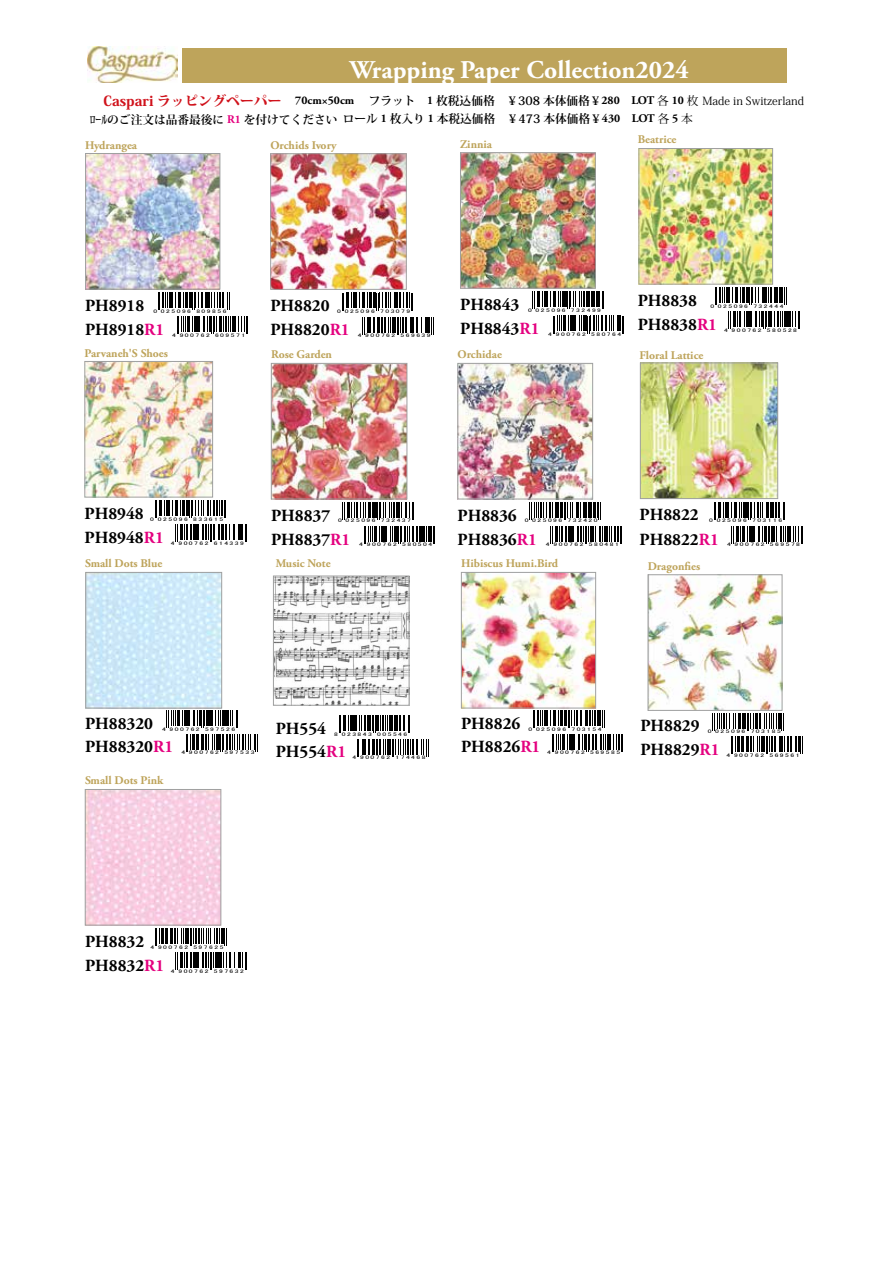
<style>
.page{position:relative;width:893px;height:1263px;background:#fff}
.page>*{position:absolute;margin:0;border:0;box-sizing:border-box;transform-origin:0 0}
.t1{font:700 25.5px "Adobe Garamond Pro";color:#fff}
.t2{font:700 16.95px/24px "Adobe Garamond Pro";color:#000}
.t3{font:700 11.7px "Adobe Garamond Pro";color:#bea45b}
.t4{font:700 11.7px/18.5px "Koz Min Pro";color:#000}
.t5{font:5.1px "MS UI Gothic";letter-spacing:.2em;color:#000;scale:1.49 1}
.s1{font-weight:800;font-size:13.8px;color:#d0121b}
.s2{font-family:"Adobe Garamond Pro"}
.s3{font-family:"Koz Min Pr 6 N";font-weight:400}
.s4{font-weight:400;font-size:11.25px}
.s5{font-family:"Adobe Garamond Pro";color:#e4007f}
.s6{color:#e4007f}
</style>
<div class="page">
<img style="left:87px;top:363px;width:124px;height:132px">
<div style="left:85px;top:361px;width:128px;height:136px;border:1px solid #9fa0a0"></div>
<svg style="left:155px;top:500px;width:71px;height:18px"></svg>
<svg style="left:175px;top:524px;width:72px;height:18px"></svg>
<img style="left:87px;top:155px;width:131px;height:132px">
<div style="left:85px;top:153px;width:135px;height:136px;border:1px solid #9fa0a0"></div>
<div style="left:182px;top:48px;width:605px;height:34px;background:#bea45b"></div>
<img style="left:88px;top:46px;width:89px;height:36px">
<svg style="left:158px;top:292px;width:72px;height:18px"></svg>
<svg style="left:177px;top:317px;width:71px;height:17px"></svg>
<img style="left:462px;top:154px;width:131px;height:132px">
<div style="left:460px;top:152px;width:135px;height:136px;border:1px solid #9fa0a0"></div>
<svg style="left:534px;top:291px;width:70px;height:18px"></svg>
<svg style="left:553px;top:316px;width:71px;height:17px"></svg>
<img style="left:460px;top:365px;width:131px;height:132px">
<div style="left:458px;top:363px;width:135px;height:136px;border:1px solid #9fa0a0"></div>
<img style="left:87px;top:791px;width:132px;height:132px">
<div style="left:85px;top:789px;width:136px;height:136px;border:1px solid #9fa0a0"></div>
<img style="left:87px;top:574px;width:133px;height:132px">
<div style="left:85px;top:572px;width:137px;height:136px;border:1px solid #9fa0a0"></div>
<img style="left:273px;top:365px;width:132px;height:132px">
<div style="left:271px;top:363px;width:136px;height:136px;border:1px solid #9fa0a0"></div>
<svg style="left:342px;top:502px;width:72px;height:18px"></svg>
<svg style="left:364px;top:526px;width:71px;height:18px"></svg>
<svg style="left:529px;top:502px;width:72px;height:18px"></svg>
<svg style="left:550px;top:526px;width:72px;height:18px"></svg>
<svg style="left:155px;top:928px;width:72px;height:18px"></svg>
<svg style="left:175px;top:952px;width:72px;height:18px"></svg>
<svg style="left:168px;top:711px;width:70px;height:17px"></svg>
<svg style="left:186px;top:734px;width:72px;height:18px"></svg>
<img style="left:641px;top:150px;width:130px;height:132px">
<div style="left:639px;top:148px;width:134px;height:136px;border:1px solid #9fa0a0"></div>
<svg style="left:715px;top:287px;width:72px;height:18px"></svg>
<svg style="left:730px;top:311px;width:70px;height:18px"></svg>
<img style="left:650px;top:576px;width:130px;height:133px">
<div style="left:648px;top:574px;width:134px;height:137px;border:1px solid #9fa0a0"></div>
<img style="left:463px;top:574px;width:131px;height:132px">
<div style="left:461px;top:572px;width:135px;height:136px;border:1px solid #9fa0a0"></div>
<img style="left:272px;top:155px;width:132px;height:133px">
<div style="left:270px;top:153px;width:136px;height:137px;border:1px solid #9fa0a0"></div>
<svg style="left:712px;top:713px;width:91px;height:41px"></svg>
<svg style="left:533px;top:711px;width:72px;height:17px"></svg>
<svg style="left:552px;top:734px;width:71px;height:18px"></svg>
<svg style="left:714px;top:502px;width:71px;height:18px"></svg>
<svg style="left:733px;top:526px;width:70px;height:18px"></svg>
<svg style="left:342px;top:293px;width:71px;height:17px"></svg>
<svg style="left:362px;top:317px;width:72px;height:18px"></svg>
<img style="left:642px;top:365px;width:134px;height:132px">
<div style="left:640px;top:363px;width:138px;height:136px;border:1px solid #9fa0a0"></div>
<img style="left:275px;top:578px;width:132px;height:125px">
<div style="left:273px;top:576px;width:136px;height:129px;border:1px solid #9fa0a0"></div>
<svg style="left:339px;top:715px;width:71px;height:18px"></svg>
<svg style="left:357px;top:739px;width:72px;height:18px"></svg>
<h1 class="t1" style="left:350px;top:55px;width:340px">Wrapping Paper Collection2024</h1>
<h3 class="t4" style="left:90px;top:91px;width:716px;text-indent:14px"><span class="s1">Caspari ラッピングペーパー</span> <span class="s2">70cm×50cm</span> フラット　<span class="s2">1</span> 枚税込価格　￥308 本体価格￥<span class="s2">280 LOT</span> <span class="s3">各</span> <span class="s2">10</span> <span class="s3">枚</span> <span class="s4">Made in Switzerland</span>ﾛｰﾙのご注文は品番最後に <span class="s5">R1</span> を付けてくださいロール <span class="s2">1</span> 枚入り <span class="s2">1</span> 本税込価格　￥473 本体価格￥<span class="s2">430 LOT</span> <span class="s3">各</span> <span class="s2">5</span> <span class="s3">本</span></h3>
<h3 class="t3" style="left:85px;top:138px;width:54px">Hydrangea</h3>
<h3 class="t3" style="left:460px;top:138px;width:33px">Zinnia</h3>
<h3 class="t3" style="left:270px;top:139px;width:68px">Orchids Ivory</h3>
<h3 class="t3" style="left:638px;top:132px;width:40px">Beatrice</h3>
<h2 class="t2" style="left:85px;top:293px;width:81px">PH8918<br>PH8918<span class="s6">R1</span></h2>
<h2 class="t2" style="left:460px;top:293px;width:81px">PH8843<br>PH8843<span class="s6">R1</span></h2>
<h2 class="t2" style="left:270px;top:294px;width:81px">PH8820<br>PH8820<span class="s6">R1</span></h2>
<p class="t5" style="left:528px;top:307px;width:50px">0 025096 732499</p>
<p class="t5" style="left:548px;top:332px;width:50px">4 900762 580764</p>
<p class="t5" style="left:153px;top:308px;width:50px">0 025096 809856</p>
<p class="t5" style="left:172px;top:332px;width:50px">4 900762 609571</p>
<p class="t5" style="left:337px;top:309px;width:50px">0 025096 703079</p>
<p class="t5" style="left:358px;top:333px;width:50px">4 900762 569639</p>
<h2 class="t2" style="left:638px;top:289px;width:81px">PH8838<br>PH8838<span class="s6">R1</span></h2>
<p class="t5" style="left:710px;top:303px;width:50px">0 025096 732444</p>
<p class="t5" style="left:724px;top:327px;width:50px">4 900762 580528</p>
<h3 class="t3" style="left:85px;top:346px;width:85px">Parvaneh'S Shoes</h3>
<h3 class="t3" style="left:271px;top:347px;width:62px">Rose Garden</h3>
<h3 class="t3" style="left:458px;top:347px;width:46px">Orchidae</h3>
<h3 class="t3" style="left:639px;top:348px;width:65px">Floral Lattice</h3>
<h2 class="t2" style="left:85px;top:502px;width:81px">PH8948<br>PH8948<span class="s6">R1</span></h2>
<p class="t5" style="left:150px;top:516px;width:50px">0 025096 833615</p>
<p class="t5" style="left:171px;top:540px;width:50px">4 900762 614339</p>
<h2 class="t2" style="left:271px;top:503px;width:81px">PH8837<br>PH8837<span class="s6">R1</span></h2>
<p class="t5" style="left:338px;top:518px;width:50px">0 025096 732437</p>
<p class="t5" style="left:359px;top:542px;width:50px">4 900762 580504</p>
<h2 class="t2" style="left:458px;top:503px;width:81px">PH8836<br>PH8836<span class="s6">R1</span></h2>
<p class="t5" style="left:525px;top:518px;width:50px">0 025096 732420</p>
<p class="t5" style="left:546px;top:542px;width:50px">4 900762 580481</p>
<h2 class="t2" style="left:639px;top:503px;width:81px">PH8822<br>PH8822<span class="s6">R1</span></h2>
<p class="t5" style="left:709px;top:518px;width:50px">0 025096 703116</p>
<p class="t5" style="left:727px;top:542px;width:50px">4 900762 569578</p>
<h3 class="t3" style="left:85px;top:557px;width:79px">Small Dots Blue</h3>
<h3 class="t3" style="left:276px;top:557px;width:56px">Music Note</h3>
<h3 class="t3" style="left:461px;top:557px;width:98px">Hibiscus Humi.Bird</h3>
<h3 class="t3" style="left:648px;top:559px;width:54px">Dragonfies</h3>
<h2 class="t2" style="left:85px;top:712px;width:90px;line-height:23.4px">PH88320<br>PH88320<span class="s6">R1</span></h2>
<p class="t5" style="left:162px;top:726px;width:50px">4 900762 597526</p>
<p class="t5" style="left:181px;top:750px;width:50px">4 900762 597533</p>
<h3 class="t3" style="left:85px;top:773px;width:80px">Small Dots Pink</h3>
<h2 class="t2" style="left:276px;top:717px;width:72px;line-height:23.5px">PH554<br>PH554<span class="s6">R1</span></h2>
<p class="t5" style="left:334px;top:731px;width:50px">8 023843 005546</p>
<p class="t5" style="left:353px;top:755px;width:50px">4 900762 174468</p>
<h2 class="t2" style="left:461px;top:712px;width:81px;line-height:23.4px">PH8826<br>PH8826<span class="s6">R1</span></h2>
<p class="t5" style="left:528px;top:726px;width:50px">0 025096 703154</p>
<p class="t5" style="left:547px;top:750px;width:50px">4 900762 569585</p>
<h2 class="t2" style="left:640px;top:714px;width:81px;line-height:23.4px">PH8829<br>PH8829<span class="s6">R1</span></h2>
<p class="t5" style="left:708px;top:729px;width:50px">0 025096 703185</p>
<p class="t5" style="left:726px;top:752px;width:50px">4 900762 569561</p>
<h2 class="t2" style="left:85px;top:930px;width:81px">PH8832<br>PH8832<span class="s6">R1</span></h2>
<p class="t5" style="left:150px;top:944px;width:50px">4 900762 597625</p>
<p class="t5" style="left:171px;top:968px;width:50px">4 900762 597632</p>
</div>
